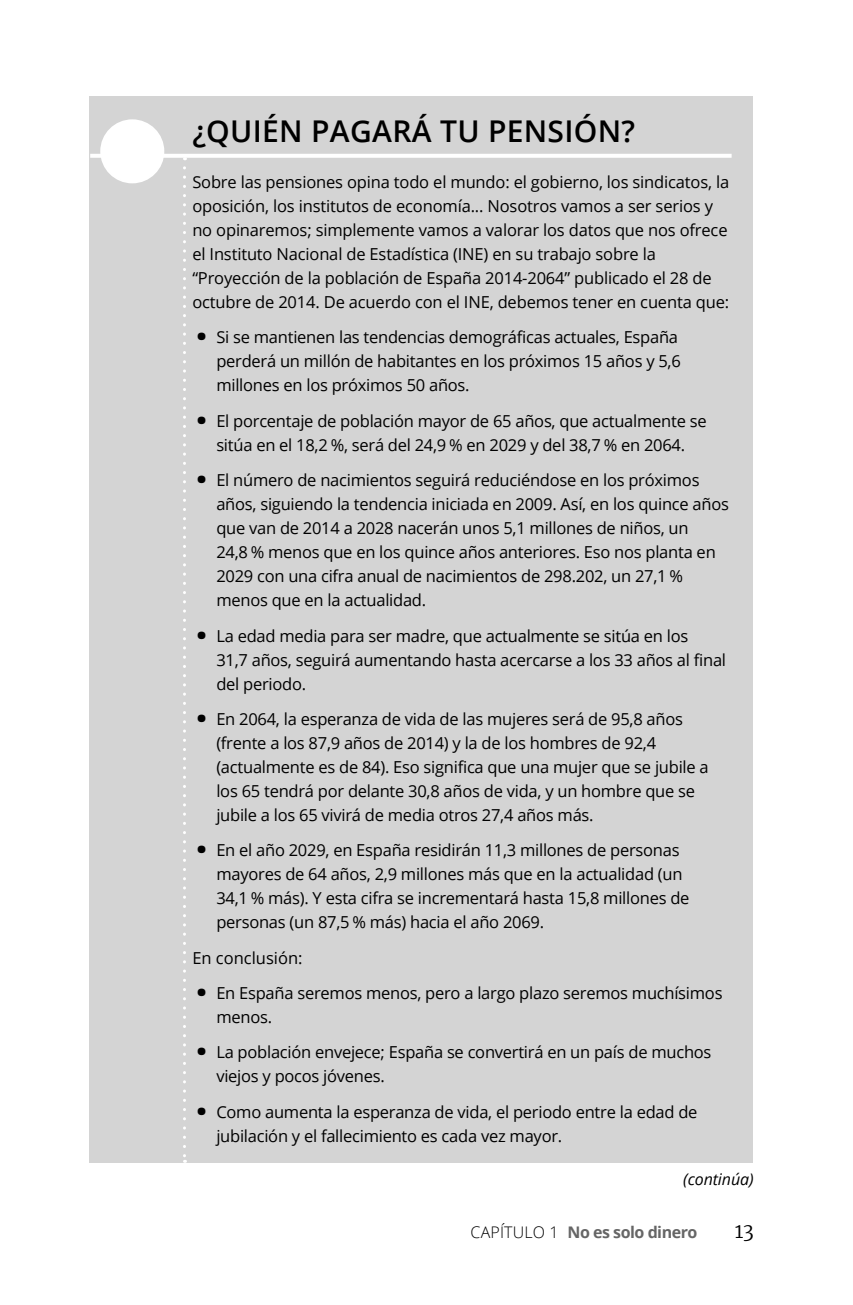
<style>
.page{position:relative;width:853px;height:1305px;background:#fff}
.page>*{position:absolute;margin:0;border:0;box-sizing:border-box;transform-origin:0 0}
.t1{font:600 30px "Open Sans";letter-spacing:.01em;color:#000}
.t2{font:300 20px "Merriweather";color:#000}
.t3{font:16.4px/24px "Open Sans";letter-spacing:-.015em;color:#000}
.t4{font:700 16px "Open Sans";letter-spacing:-.03em;color:#666}
.t5{font:italic 16px "Open Sans";letter-spacing:-.005em;color:#000}
.s1{font-weight:700;font-size:24px}
.s2{font-weight:300;color:#000}
</style>
<div class="page">
<div style="left:89px;top:97px;width:663px;height:1066px;background:#d4d4d4"></div>
<svg style="left:183px;top:168px;width:3px;height:995px"></svg>
<hr style="left:90px;top:154px;width:641px;height:4px;background:#fff">
<div style="left:101px;top:120px;width:62px;height:62px;background:#fff;border-radius:50%"></div>
<div style="left:100px;top:119px;width:64px;height:64px;border:2px solid #fff;border-radius:50%"></div>
<h1 class="t1" style="left:192px;top:110px;width:444px">¿QUIÉN PAGARÁ TU PENSIÓN?</h1>
<p class="t3" style="left:192px;top:170px;width:538px">Sobre las pensiones opina todo el mundo: el gobierno, los sindicatos, la oposición, los institutos de economía... Nosotros vamos a ser serios y no opinaremos; simplemente vamos a valorar los datos que nos ofrece el Instituto Nacional de Estadística (INE) en su trabajo sobre la “Proyección de la población de España 2014-2064” publicado el 28 de octubre de 2014. De acuerdo con el INE, debemos tener en cuenta que:</p>
<p class="t3" style="left:216px;top:326px;width:466px;text-indent:-20px"><span class="s1">•</span> Si se mantienen las tendencias demográficas actuales, España perderá un millón de habitantes en los próximos 15 años y 5,6 millones en los próximos 50 años.</p>
<p class="t3" style="left:196px;top:409px;width:511px;text-align:center"><span class="s1">•</span> El porcentaje de población mayor de 65 años, que actualmente se sitúa en el 18,2 %, será del 24,9 % en 2029 y del 38,7 % en 2064.</p>
<p class="t3" style="left:216px;top:468px;width:514px;text-indent:-20px"><span class="s1">•</span> El número de nacimientos seguirá reduciéndose en los próximos años, siguiendo la tendencia iniciada en 2009. Así, en los quince años que van de 2014 a 2028 nacerán unos 5,1 millones de niños, un<br>24,8 % menos que en los quince años anteriores. Eso nos planta en 2029 con una cifra anual de nacimientos de 298.202, un 27,1 % menos que en la actualidad.</p>
<p class="t3" style="left:216px;top:624px;width:511px;text-indent:-20px"><span class="s1">•</span> La edad media para ser madre, que actualmente se sitúa en los<br>31,7 años, seguirá aumentando hasta acercarse a los 33 años al final del periodo.</p>
<p class="t3" style="left:216px;top:707px;width:493px;text-indent:-20px"><span class="s1">•</span> En 2064, la esperanza de vida de las mujeres será de 95,8 años (frente a los 87,9 años de 2014) y la de los hombres de 92,4 (actualmente es de 84). Eso significa que una mujer que se jubile a los 65 tendrá por delante 30,8 años de vida, y un hombre que se jubile a los 65 vivirá de media otros 27,4 años más.</p>
<p class="t3" style="left:216px;top:838px;width:474px;text-indent:-20px"><span class="s1">•</span> En el año 2029, en España residirán 11,3 millones de personas mayores de 64 años, 2,9 millones más que en la actualidad (un 34,1 % más). Y esta cifra se incrementará hasta 15,8 millones de personas (un 87,5 % más) hacia el año 2069.</p>
<p class="t3" style="left:192px;top:946px;width:112px">En conclusión:</p>
<p class="t3" style="left:216px;top:981px;width:507px;text-indent:-20px"><span class="s1">•</span> En España seremos menos, pero a largo plazo seremos muchísimos menos.</p>
<p class="t3" style="left:216px;top:1040px;width:496px;text-indent:-20px"><span class="s1">•</span> La población envejece; España se convertirá en un país de muchos viejos y pocos jóvenes.</p>
<p class="t3" style="left:216px;top:1100px;width:482px;text-indent:-20px"><span class="s1">•</span> Como aumenta la esperanza de vida, el periodo entre la edad de jubilación y el fallecimiento es cada vez mayor.</p>
<p class="t5" style="left:683px;top:1170px;width:72px">(continúa)</p>
<p class="t4" style="left:470px;top:1223px;width:228px"><span class="s2">CAPÍTULO 1</span> No es solo dinero</p>
<p class="t2" style="left:734px;top:1219px;width:21px">13</p>
</div>
